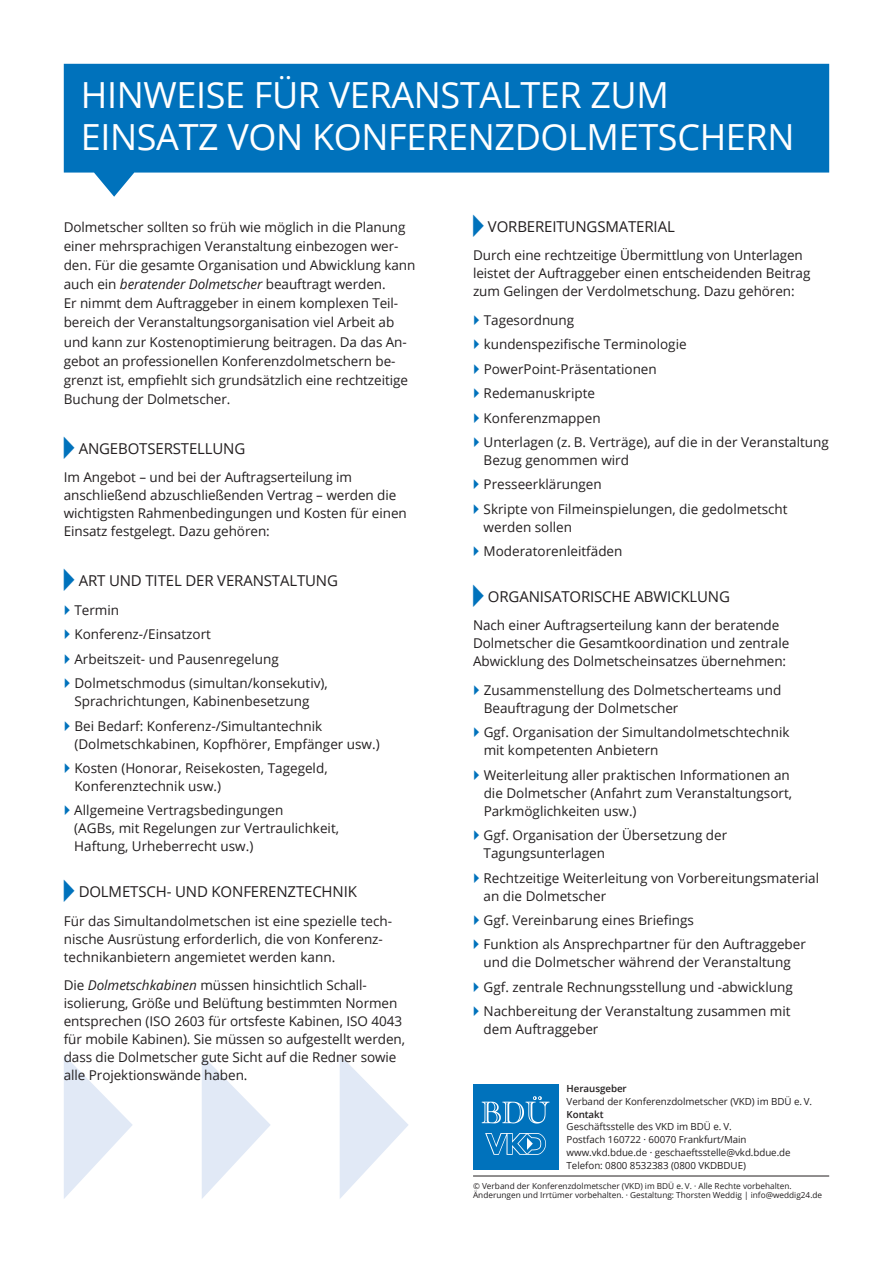
<style>
.page{position:relative;width:893px;height:1263px;background:#fff}
.page>*{position:absolute;margin:0;border:0;box-sizing:border-box;transform-origin:0 0}
.t1{font:36px/42px "Open Sans";letter-spacing:-.01em;color:#fff}
.t2{font:15px "Open Sans";letter-spacing:-.01em;color:#231f20}
.t3{font:13.5px/18px "Open Sans";color:#231f20}
.t4{font:9.75px/12.9px "Open Sans";letter-spacing:-.005em;color:#231f20}
.t5{font:600 9.75px "Open Sans";letter-spacing:-.005em;color:#231f20}
.t6{font:8.25px/9.9px "Open Sans";color:#231f20}
.s1{font-style:italic}
</style>
<div class="page">
<svg style="left:64px;top:1055px;width:69px;height:144px"></svg>
<svg style="left:202px;top:1055px;width:68px;height:144px"></svg>
<svg style="left:340px;top:1055px;width:68px;height:144px"></svg>
<svg style="left:64px;top:64px;width:765px;height:133px;fill:#0072bc"></svg>
<div style="left:473px;top:1084px;width:85px;height:85px;background:#0072bc"></div>
<svg style="left:485px;top:1133px;width:61px;height:22px"></svg>
<svg style="left:482px;top:1096px;width:67px;height:27px"></svg>
<hr style="left:473px;top:1176px;width:356px;height:1px;background:#231f20">
<h1 class="t1" style="left:81px;top:73px;width:715px">HINWEISE FÜR VERANSTALTER ZUM<br>EINSATZ VON KONFERENZDOLMETSCHERN</h1>
<p class="t3" style="left:64px;top:217px;width:353px;line-height:19.2px">Dolmetscher sollten so früh wie möglich in die Planung einer mehrsprachigen Veranstaltung einbezogen wer&shy;den. Für die gesamte Organisation und Abwicklung kann auch ein <span class="s1">beratender Dolmetscher</span> beauftragt werden.<br>Er nimmt dem Auftraggeber in einem komplexen Teil&shy;bereich der Veranstaltungsorganisation viel Arbeit ab und kann zur Kostenoptimierung beitragen. Da das An&shy;gebot an professionellen Konferenzdolmetschern be&shy;grenzt ist, empfiehlt sich grundsätzlich eine rechtzeitige Buchung der Dolmetscher.</p>
<p class="t2" style="left:79px;top:438px;width:168px">ANGEBOTSERSTELLUNG</p>
<p class="t3" style="left:64px;top:468px;width:345px">Im Angebot – und bei der Auftragserteilung im anschließend abzuschließenden Vertrag – werden die wichtigsten Rahmenbedingungen und Kosten für einen Einsatz festgelegt. Dazu gehören:</p>
<p class="t2" style="left:79px;top:571px;width:261px">ART UND TITEL DER VERANSTALTUNG</p>
<p class="t3" style="left:74px;top:597px;width:255px;line-height:24.5px">Termin<br>Konferenz-/Einsatzort<br>Arbeitszeit- und Pausenregelung<br>Dolmetschmodus (simultan/konsekutiv),</p>
<p class="t3" style="left:74px;top:689px;width:249px;line-height:24.5px">Sprachrichtungen, Kabinenbesetzung<br>Bei Bedarf: Konferenz-/Simultantechnik</p>
<p class="t3" style="left:74px;top:731px;width:307px;line-height:24.5px">(Dolmetschkabinen, Kopfhörer, Empfänger usw.)<br>Kosten (Honorar, Reisekosten, Tagegeld,</p>
<p class="t3" style="left:74px;top:773px;width:211px;line-height:24.5px">Konferenztechnik usw.)<br>Allgemeine Vertragsbedingungen</p>
<p class="t3" style="left:74px;top:819px;width:266px">(AGBs, mit Regelungen zur Vertraulichkeit,<br>Haftung, Urheberrecht usw.)</p>
<p class="t2" style="left:79px;top:881px;width:280px">DOLMETSCH- UND KONFERENZTECHNIK</p>
<p class="t3" style="left:64px;top:911px;width:329px">Für das Simultandolmetschen ist eine spezielle tech&shy;nische Ausrüstung erforderlich, die von Konferenz&shy;technikanbietern angemietet werden kann.</p>
<p class="t3" style="left:64px;top:976px;width:343px">Die <span class="s1">Dolmetschkabinen</span> müssen hinsichtlich Schall&shy;isolierung, Größe und Belüftung bestimmten Normen entsprechen (ISO 2603 für ortsfeste Kabinen, ISO 4043 für mobile Kabinen). Sie müssen so aufgestellt werden, dass die Dolmetscher gute Sicht auf die Redner sowie alle Projektionswände haben.</p>
<p class="t2" style="left:488px;top:216px;width:188px">VORBEREITUNGSMATERIAL</p>
<p class="t3" style="left:473px;top:246px;width:339px">Durch eine rechtzeitige Übermittlung von Unterlagen leistet der Auftraggeber einen entscheidenden Beitrag zum Gelingen der Verdolmetschung. Dazu gehören:</p>
<p class="t3" style="left:484px;top:308px;width:347px;line-height:24.5px">Tagesordnung<br>kundenspezifische Terminologie<br>PowerPoint-Präsentationen<br>Redemanuskripte<br>Konferenzmappen<br>Unterlagen (z. B. Verträge), auf die in der Veranstaltung</p>
<p class="t3" style="left:484px;top:447px;width:306px;line-height:24.5px">Bezug genommen wird<br>Presseerklärungen<br>Skripte von Filmeinspielungen, die gedolmetscht</p>
<p class="t3" style="left:484px;top:514px;width:140px;line-height:24.5px">werden sollen<br>Moderatorenleitfäden</p>
<p class="t2" style="left:488px;top:586px;width:244px">ORGANISATORISCHE ABWICKLUNG</p>
<p class="t3" style="left:473px;top:616px;width:318px">Nach einer Auftragserteilung kann der beratende<br>Dolmetscher die Gesamtkoordination und zentrale<br>Abwicklung des Dolmetscheinsatzes übernehmen:</p>
<p class="t3" style="left:484px;top:681px;width:299px">Zusammenstellung des Dolmetscherteams und<br>Beauftragung der Dolmetscher</p>
<p class="t3" style="left:484px;top:723px;width:307px">Ggf. Organisation der Simultandolmetschtechnik mit kompetenten Anbietern</p>
<p class="t3" style="left:484px;top:765px;width:310px">Weiterleitung aller praktischen Informationen an die Dolmetscher (Anfahrt zum Veranstaltungsort,<br>Parkmöglichkeiten usw.)</p>
<p class="t3" style="left:484px;top:826px;width:245px">Ggf. Organisation der Übersetzung der<br>Tagungsunterlagen</p>
<p class="t3" style="left:484px;top:868px;width:337px">Rechtzeitige Weiterleitung von Vorbereitungsmaterial an die Dolmetscher</p>
<p class="t3" style="left:484px;top:907px;width:324px;line-height:24.5px">Ggf. Vereinbarung eines Briefings<br>Funktion als Ansprechpartner für den Auftraggeber</p>
<p class="t3" style="left:484px;top:950px;width:311px;line-height:24.5px">und die Dolmetscher während der Veranstaltung<br>Ggf. zentrale Rechnungsstellung und -abwicklung<br>Nachbereitung der Veranstaltung zusammen mit</p>
<p class="t3" style="left:484px;top:1020px;width:116px">dem Auftraggeber</p>
<p class="t5" style="left:567px;top:1081px;width:62px">Herausgeber</p>
<p class="t4" style="left:567px;top:1094px;width:247px">Verband der Konferenzdolmetscher (VKD) im BDÜ e. V.</p>
<p class="t5" style="left:567px;top:1107px;width:38px">Kontakt</p>
<p class="t4" style="left:567px;top:1120px;width:225px">Geschäftsstelle des VKD im BDÜ e. V.<br>Postfach 160722 · 60070 Frankfurt/Main www.vkd.bdue.de · geschaeftsstelle@vkd.bdue.de Telefon: 0800 8532383 (0800 VKDBDUE)</p>
<p class="t6" style="left:473px;top:1180px;width:351px">© Verband der Konferenzdolmetscher (VKD) im BDÜ e. V. · Alle Rechte vorbehalten.<br>Änderungen und Irrtümer vorbehalten. · Gestaltung: Thorsten Weddig | info@weddig24.de</p>
</div>
